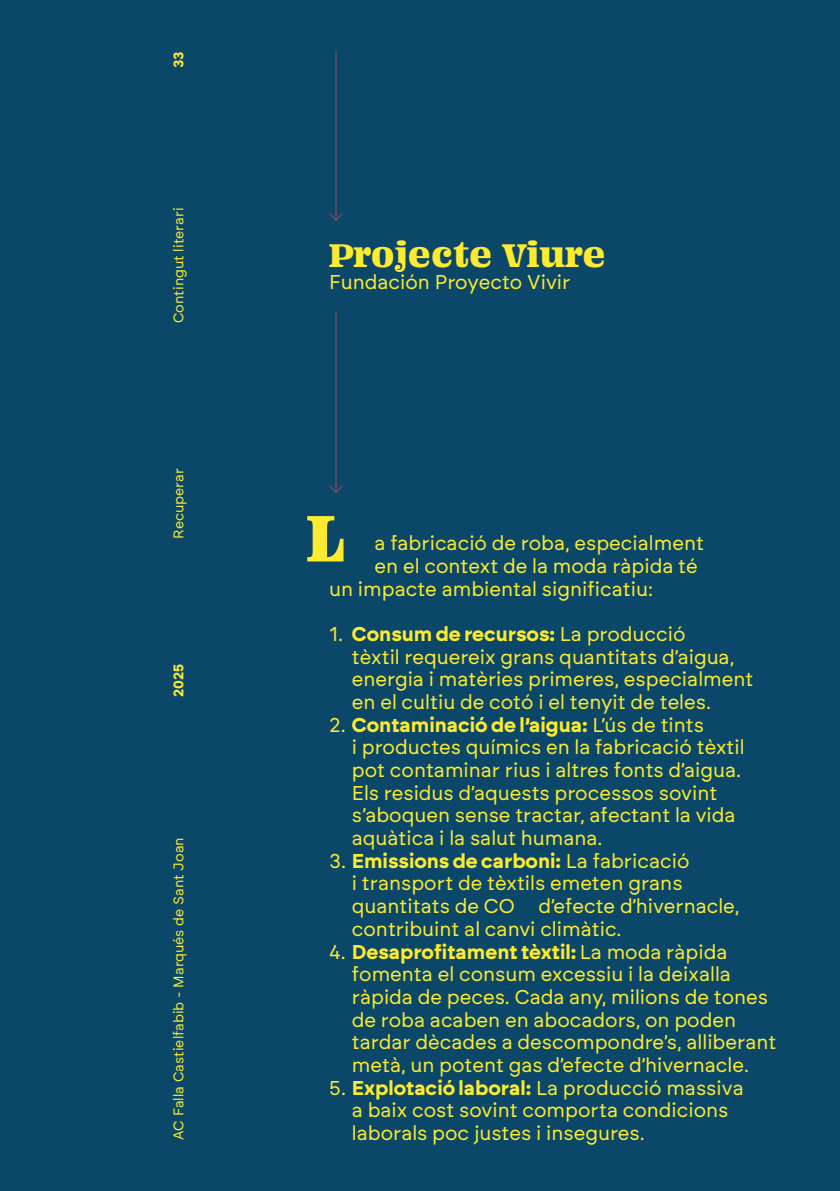
<style>
.page{position:relative;width:840px;height:1191px;background:#fff}
.page>*{position:absolute;margin:0;border:0;box-sizing:border-box;transform-origin:0 0}
.t1{font:72px "Ohno Fatface 12 Pt";color:#fceb30}
.t2{font:36px "Ohno Fatface 12 Pt";color:#fceb30}
.t3{font:20px/22.6px "Brockmann";color:#fceb30}
.t4{font:14px "Brockmann";color:#fceb30}
.t5{font:700 14px "Brockmann";color:#fceb30}
.s1{font-weight:700}
</style>
<div class="page">
<div style="left:0;top:0;width:839px;height:1191px;background:#0b4769"></div>
<hr style="left:335px;top:312px;width:1px;height:180px;background:#93495e">
<svg style="left:329px;top:484px;width:14px;height:10px"></svg>
<hr style="left:335px;top:51px;width:1px;height:169px;background:#93495e">
<svg style="left:329px;top:212px;width:14px;height:9px"></svg>
<p class="t5" style="left:170px;top:68px;width:18px;rotate:-90deg">33</p>
<p class="t4" style="left:170px;top:323px;width:117px;rotate:-90deg">Contingut literari</p>
<p class="t4" style="left:170px;top:539px;width:72px;rotate:-90deg">Recuperar</p>
<p class="t5" style="left:170px;top:697px;width:35px;rotate:-90deg">2025</p>
<p class="t4" style="left:170px;top:1140px;width:304px;rotate:-90deg">AC Falla Castielfabib - Marqués de Sant Joan</p>
<h2 class="t2" style="left:329px;top:229px;width:278px">Projecte Viure</h2>
<p class="t3" style="left:329px;top:270px;width:242px">Fundación Proyecto Vivir</p>
<h1 class="t1" style="left:306px;top:486px;width:40px">L</h1>
<p class="t3" style="left:374px;top:531px;width:331px">a fabricació de roba, especialment</p>
<p class="t3" style="left:374px;top:554px;width:324px">en el context de la moda ràpida té</p>
<p class="t3" style="left:329px;top:577px;width:325px">un impacte ambiental significatiu:</p>
<p class="t3" style="left:351px;top:622px;width:403px;text-indent:-23px">1. <span class="s1">Consum de recursos:</span> La producció<br>tèxtil requereix grans quantitats d’aigua, energia i matèries primeres, especialment en el cultiu de cotó i el tenyit de teles.</p>
<p class="t3" style="left:351px;top:713px;width:394px;text-indent:-23px">2. <span class="s1">Contaminació de l’aigua:</span> L’ús de tints<br>i productes químics en la fabricació tèxtil pot contaminar rius i altres fonts d’aigua.<br>Els residus d’aquests processos sovint s’aboquen sense tractar, afectant la vida aquàtica i la salut humana.</p>
<p class="t3" style="left:351px;top:849px;width:389px;text-indent:-23px">3. <span class="s1">Emissions de carboni:</span> La fabricació<br>i transport de tèxtils emeten grans quantitats de CO₂ d’efecte d’hivernacle, contribuint al canvi climàtic.</p>
<p class="t3" style="left:351px;top:940px;width:426px;text-indent:-23px">4. <span class="s1">Desaprofitament tèxtil:</span> La moda ràpida fomenta el consum excessiu i la deixalla ràpida de peces. Cada any, milions de tones de roba acaben en abocadors, on poden tardar dècades a descompondre’s, alliberant metà, un potent gas d’efecte d’hivernacle.</p>
<p class="t3" style="left:351px;top:1076px;width:393px;text-indent:-23px">5. <span class="s1">Explotació laboral:</span> La producció massiva a baix cost sovint comporta condicions laborals poc justes i insegures.</p>
</div>
